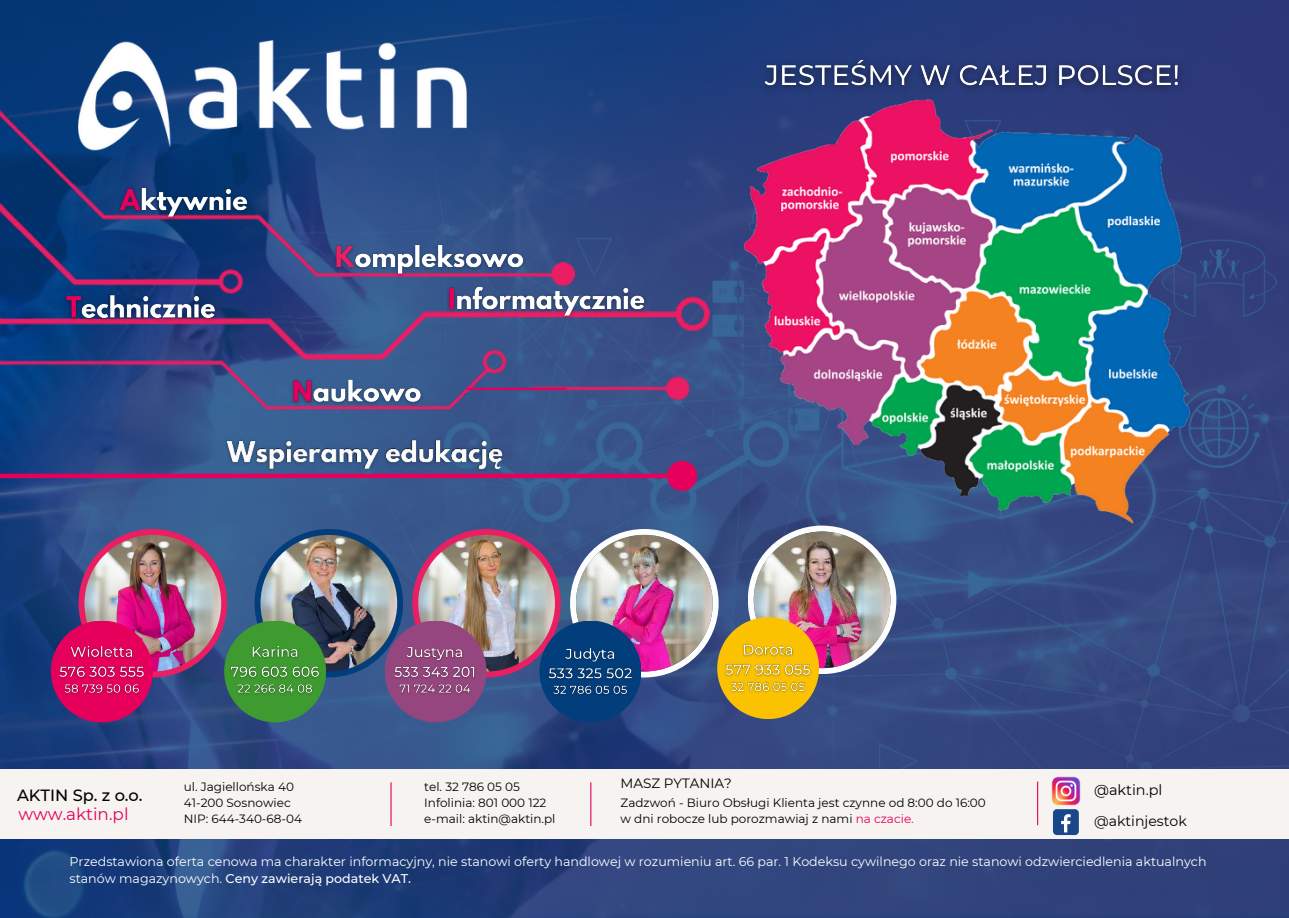
<style>
.page{position:relative;width:1289px;height:918px;background:#fff}
.page>*{position:absolute;margin:0;border:0;box-sizing:border-box;transform-origin:0 0}
.t1{font:16.8px "Montserrat";color:#e6005b}
.t2{font:500 16.2px "Montserrat";color:#000}
.t3{font:14.4px "Montserrat";color:#000}
.t4{font:14.1px "Montserrat";color:#000}
.t5{font:13.5px "Montserrat";color:#000}
.t6{font:12.6px/16.8px "Montserrat";color:#fff}
.t7{font:12px/16px "Montserrat";color:#000}
.s1{color:#e6005b}
.s2{font-weight:500}
</style>
<div class="page">
<img style="left:0;top:0;width:1288px;height:918px">
<div style="left:254px;top:529px;width:149px;height:148px;background:#023e7c;border-radius:50%"></div>
<img style="left:260px;top:535px;width:137px;height:137px;border-radius:50%">
<div style="left:412px;top:529px;width:149px;height:148px;background:#e91e63;border-radius:50%"></div>
<img style="left:418px;top:535px;width:137px;height:137px;border-radius:50%">
<div style="left:78px;top:529px;width:149px;height:148px;background:#e91e63;border-radius:50%"></div>
<img style="left:84px;top:535px;width:137px;height:137px;border-radius:50%">
<div style="left:570px;top:529px;width:148px;height:148px;background:#fdfdfd;border-radius:50%"></div>
<div style="left:51px;top:621px;width:102px;height:101px;background:#e6005b;border-radius:50%"></div>
<div style="left:224px;top:621px;width:102px;height:101px;background:#3e9b2f;border-radius:50%"></div>
<div style="left:384px;top:621px;width:102px;height:101px;background:#95467e;border-radius:50%"></div>
<img style="left:576px;top:535px;width:136px;height:137px;border-radius:50%">
<div style="left:539px;top:621px;width:102px;height:101px;background:#023e7c;border-radius:50%"></div>
<img style="left:715px;top:96px;width:509px;height:430px">
<div style="left:0;top:769px;width:1288px;height:70px;background:#f6f3f0"></div>
<div style="left:1052px;top:809px;width:26px;height:26px;background:#1a4789;border-radius:4px"></div>
<svg style="left:1061px;top:814px;width:9px;height:18px"></svg>
<hr style="left:390px;top:782px;width:1px;height:44px;background:#e6005b">
<hr style="left:590px;top:782px;width:1px;height:44px;background:#e6005b">
<hr style="left:1036px;top:782px;width:2px;height:43px;background:#e6005b">
<img style="left:0;top:99px;width:730px;height:514px">
<img style="left:79px;top:41px;width:387px;height:110px">
<img style="left:219px;top:432px;width:293px;height:42px">
<hr style="left:0;top:474px;width:667px;height:4px;background:#e6005b">
<div style="left:667px;top:461px;width:30px;height:30px;background:#e6005b;border-radius:50%"></div>
<hr style="left:466px;top:388px;width:100px;height:2px;background:#e6005b">
<svg style="left:747px;top:526px;width:149px;height:148px"></svg>
<img style="left:753px;top:532px;width:137px;height:136px;border-radius:50%">
<div style="left:717px;top:617px;width:102px;height:102px;background:#fac201;border-radius:50%"></div>
<img style="left:1051px;top:776px;width:30px;height:30px">
<img style="left:56px;top:642px;width:92px;height:56px">
<img style="left:227px;top:642px;width:97px;height:56px">
<img style="left:390px;top:642px;width:90px;height:56px">
<img style="left:544px;top:644px;width:92px;height:56px">
<img style="left:753px;top:49px;width:436px;height:48px">
<img style="left:113px;top:180px;width:142px;height:44px">
<img style="left:330px;top:238px;width:201px;height:44px">
<img style="left:59px;top:288px;width:164px;height:38px">
<img style="left:442px;top:280px;width:209px;height:44px">
<img style="left:286px;top:372px;width:143px;height:39px">
<img style="left:721px;top:641px;width:94px;height:55px">
<p class="t2" style="left:17px;top:785px;width:127px">AKTIN Sp. z o.o.</p>
<p class="t7" style="left:184px;top:779px;width:120px">ul. Jagiellońska 40<br>41-200 Sosnowiec<br>NIP: 644-340-68-04</p>
<p class="t7" style="left:424px;top:779px;width:133px">tel. 32 786 05 05<br>Infolinia: 801 000 122 e-mail: aktin@aktin.pl</p>
<p class="t5" style="left:620px;top:775px;width:113px">MASZ PYTANIA?</p>
<p class="t3" style="left:1093px;top:781px;width:70px">@aktin.pl</p>
<p class="t7" style="left:620px;top:795px;width:366px">Zadzwoń - Biuro Obsługi Klienta jest czynne od 8:00 do 16:00</p>
<h1 class="t1" style="left:18px;top:804px;width:112px">www.aktin.pl</h1>
<p class="t7" style="left:620px;top:811px;width:295px">w dni robocze lub porozmawiaj z nami <span class="s1">na czacie.</span></p>
<p class="t4" style="left:1093px;top:812px;width:94px">@aktinjestok</p>
<p class="t6" style="left:69px;top:853px;width:1138px">Przedstawiona oferta cenowa ma charakter informacyjny, nie stanowi oferty handlowej w rozumieniu art. 66 par. 1 Kodeksu cywilnego oraz nie stanowi odzwierciedlenia aktualnych stanów magazynowych. <span class="s2">Ceny zawierają podatek VAT.</span></p>
</div>
